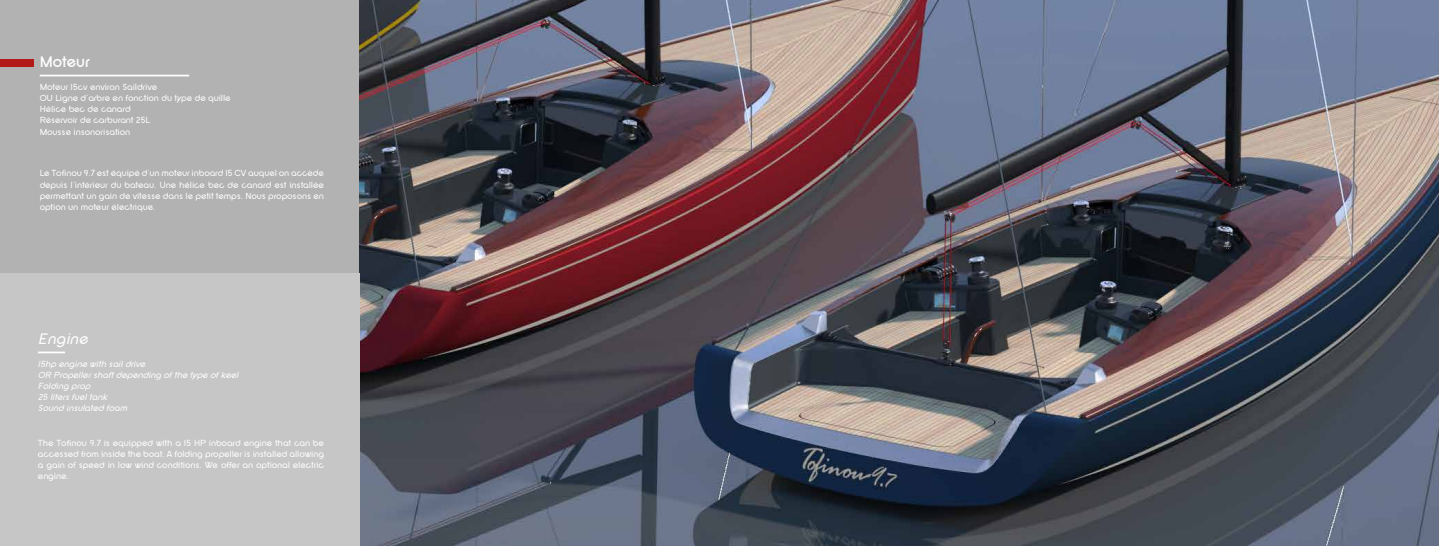
<style>
.page{position:relative;width:1439px;height:546px;background:#b2b2b2}
.page>*{position:absolute;margin:0;border:0;box-sizing:border-box;transform-origin:0 0}
.t1{font:700 15.75px "SF New Republic";color:#fff}
.t2{font:italic 15.75px "SF New Republic";color:#fff}
.t3{font:9.19px/11px "SF New Republic";letter-spacing:-.015em;color:#fff;text-align:justify}
.t4{font:italic 9.19px/11px "SF New Republic";letter-spacing:-.015em;color:#fff}
</style>
<div class="page">
<div style="left:0;top:59px;width:33px;height:8px;background:#b21917"></div>
<img style="left:360px;top:0;width:1079px;height:546px">
<hr style="left:40px;top:75px;width:149px;height:1px;background:#fff">
<div style="left:0;top:273px;width:360px;height:273px;background:#c6c6c6"></div>
<hr style="left:38px;top:351px;width:27px;height:2px;background:#fff">
<h1 class="t1" style="left:40px;top:53px;width:52px">Moteur</h1>
<p class="t3" style="left:40px;top:82px;width:193px;text-align:left">Moteur 15cv environ Saildrive<br>OU Ligne d’arbre en fonction du type de quille<br>Hélice bec de canard<br>Réservoir de carburant 25L<br>Mousse insonorisation</p>
<p class="t3" style="left:40px;top:168px;width:286px">Le Tofinou 9.7 est équipé d’un moteur inboard 15 CV auquel on accède depuis l’intérieur du bateau. Une hélice bec de canard est installée permettant un gain de vitesse dans le petit temps. Nous proposons en option un moteur électrique.</p>
<h1 class="t2" style="left:38px;top:330px;width:51px">Engine</h1>
<p class="t4" style="left:38px;top:359px;width:202px">15hp engine with sail drive<br>OR Propeller shaft depending of the type of keel<br>Folding prop<br>25 liters fuel tank<br>Sound insulated foam</p>
<p class="t3" style="left:38px;top:437px;width:288px">The Tofinou 9.7 is equipped with a 15 HP inboard engine that can be accessed from inside the boat. A folding propeller is installed allowing a gain of speed in low wind conditions. We offer an optional electric engine.</p>
</div>
